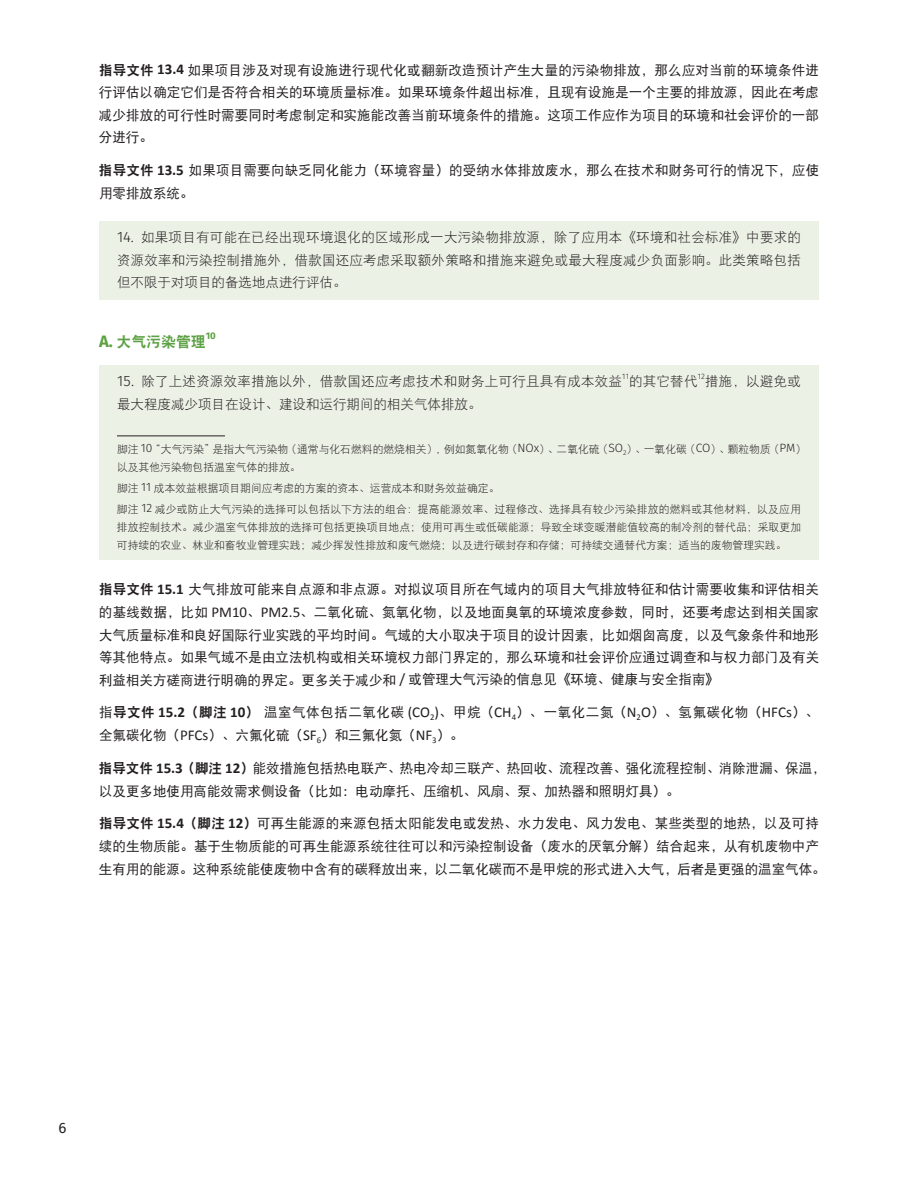
<style>
.page{position:relative;width:918px;height:1188px;background:#fff}
.page>*{position:absolute;margin:0;border:0;box-sizing:border-box;transform-origin:0 0}
.t1{font:15px "Fira Sans";color:#231f20}
.t2{font:14.85px "DFP Hei W9";color:#5da144}
.t3{font:13.5px/22.5px "DFP Hei W5";letter-spacing:.005em;color:#231f20}
.t4{font:13.5px/22.5px "DFP Hei W3";letter-spacing:.015em;color:#231f20;text-align:justify}
.t5{font:13.5px/22.5px "DFP Hei W5";letter-spacing:.045em;color:#231f20}
.t6{font:10.8px/18px "DFP Hei W3";color:#231f20}
.t7{font:700 9.6px "Fira Sans";color:#5da144}
.t8{font:300 7.8px "Fira Sans";color:#231f20}
.s1{font-family:"DFP Hei W9"}
.s2{font-family:"Calibri";font-weight:700;font-size:15px}
.s3{font-family:"Fira Sans";font-weight:300;font-size:15px}
.s4{font-family:"Fira Sans";font-weight:700;font-size:16.5px}
.s5{font-family:"Fira Sans";font-weight:300;font-size:12px}
.s6{font-family:"Calibri";font-size:15px}
</style>
<div class="page">
<div style="left:99px;top:221px;width:720px;height:78px;background:#ecf1e6"></div>
<div style="left:99px;top:365px;width:720px;height:66px;background:#ecf1e6"></div>
<div style="left:99px;top:425px;width:720px;height:57px;background:#ecf1e6"></div>
<hr style="left:117px;top:436px;width:108px;height:1px;background:#231f20">
<div style="left:99px;top:473px;width:720px;height:30px;background:#ecf1e6"></div>
<div style="left:99px;top:494px;width:720px;height:66px;background:#ecf1e6"></div>
<p class="t3" style="left:99px;top:58px;width:722px;text-align:justify"><span class="s1">指导文件</span> <span class="s2">13.4</span> 如果项目涉及对现有设施进行现代化或翻新改造预计产生大量的污染物排放，那么应对当前的环境条件进行评估以确定它们是否符合相关的环境质量标准。如果环境条件超出标准，且现有设施是一个主要的排放源，因此在考虑减少排放的可行性时需要同时考虑制定和实施能改善当前环境条件的措施。这项工作应作为项目的环境和社会评价的一部分进行。</p>
<p class="t3" style="left:99px;top:159px;width:722px"><span class="s1">指导文件</span> <span class="s2">13.5</span> 如果项目需要向缺乏同化能力（环境容量）的受纳水体排放废水，那么在技术和财务可行的情况下，应使用零排放系统。</p>
<p class="t4" style="left:117px;top:226px;width:686px"><span class="s3">14.</span> 如果项目有可能在已经出现环境退化的区域形成一大污染物排放源，除了应用本《环境和社会标准》中要求的资源效率和污染控制措施外，借款国还应考虑采取额外策略和措施来避免或最大程度减少负面影响。此类策略包括但不限于对项目的备选地点进行评估。</p>
<p class="t2" style="left:99px;top:333px;width:108px"><span class="s4">A.</span> 大气污染管理</p>
<p class="t7" style="left:206px;top:329px;width:12px">10</p>
<p class="t4" style="left:117px;top:370px;width:507px"><span class="s3">15.</span> 除了上述资源效率措施以外，借款国还应考虑技术和财务上可行且具有成本效益</p>
<p class="t8" style="left:622px;top:371px;width:8px">11</p>
<p class="t4" style="left:629px;top:370px;width:70px">的其它替代</p>
<p class="t8" style="left:698px;top:371px;width:9px">12</p>
<p class="t4" style="left:705px;top:370px;width:97px">措施，以避免或</p>
<p class="t4" style="left:117px;top:392px;width:366px">最大程度减少项目在设计、建设和运行期间的相关气体排放。</p>
<p class="t6" style="left:117px;top:439px;width:691px">脚注 <span class="s5">10</span>“大气污染”是指大气污染物（通常与化石燃料的燃烧相关），例如氮氧化物（<span class="s5">NOx</span>）、二氧化硫（<span class="s5">SO</span><sub>2</sub>）、一氧化碳（<span class="s5">CO</span>）、颗粒物质（<span class="s5">PM</span>）以及其他污染物包括温室气体的排放。</p>
<p class="t6" style="left:117px;top:477px;width:685px;line-height:21px">脚注 <span class="s5">11</span> 成本效益根据项目期间应考虑的方案的资本、运营成本和财务效益确定。<br>脚注 <span class="s5">12</span> 减少或防止大气污染的选择可以包括以下方法的组合：提高能源效率、过程修改、选择具有较少污染排放的燃料或其他材料，以及应用</p>
<p class="t6" style="left:117px;top:517px;width:686px">排放控制技术。减少温室气体排放的选择可包括更换项目地点；使用可再生或低碳能源；导致全球变暖潜能值较高的制冷剂的替代品；采取更加可持续的农业、林业和畜牧业管理实践；减少挥发性排放和废气燃烧；以及进行碳封存和存储；可持续交通替代方案；适当的废物管理实践。</p>
<p class="t3" style="left:99px;top:578px;width:722px;text-align:justify"><span class="s1">指导文件</span> <span class="s2">15.1</span> 大气排放可能来自点源和非点源。对拟议项目所在气域内的项目大气排放特征和估计需要收集和评估相关的基线数据，比如 <span class="s6">PM10</span>、<span class="s6">PM2.5</span>、二氧化硫、氮氧化物，以及地面臭氧的环境浓度参数，同时，还要考虑达到相关国家大气质量标准和良好国际行业实践的平均时间。气域的大小取决于项目的设计因素，比如烟囱高度，以及气象条件和地形等其他特点。如果气域不是由立法机构或相关环境权力部门界定的，那么环境和社会评价应通过调查和与权力部门及有关利益相关方磋商进行明确的界定。更多关于减少和 <span class="s6">/</span> 或管理大气污染的信息见《环境、健康与安全指南》</p>
<p class="t5" style="left:99px;top:701px;width:721px">指<span class="s1">导文件</span> <span class="s2">15.2</span><span class="s1">（脚注</span> <span class="s2">10</span><span class="s1">）</span>温室气体包括二氧化碳 <span class="s6">(CO</span><sub>2</sub><span class="s6">)</span>、甲烷（<span class="s6">CH</span><sub>4</sub>）、一氧化二氮（<span class="s6">N</span><sub>2</sub><span class="s6">O</span>）、氢氟碳化物（<span class="s6">HFCs</span>）、全氟碳化物（<span class="s6">PFCs</span>）、六氟化硫（<span class="s6">SF</span><sub>6</sub>）和三氟化氮（<span class="s6">NF</span><sub>3</sub>）。</p>
<p class="t3" style="left:99px;top:757px;width:728px"><span class="s1">指导文件</span> <span class="s2">15.3</span><span class="s1">（脚注</span> <span class="s2">12</span><span class="s1">）</span>能效措施包括热电联产、热电冷却三联产、热回收、流程改善、强化流程控制、消除泄漏、保温，以及更多地使用高能效需求侧设备（比如：电动摩托、压缩机、风扇、泵、加热器和照明灯具）。</p>
<p class="t3" style="left:99px;top:812px;width:728px"><span class="s1">指导文件</span> <span class="s2">15.4</span><span class="s1">（脚注</span> <span class="s2">12</span><span class="s1">）</span>可再生能源的来源包括太阳能发电或发热、水力发电、风力发电、某些类型的地热，以及可持续的生物质能。基于生物质能的可再生能源系统往往可以和污染控制设备（废水的厌氧分解）结合起来，从有机废物中产生有用的能源。这种系统能使废物中含有的碳释放出来，以二氧化碳而不是甲烷的形式进入大气，后者是更强的温室气体。</p>
<p class="t1" style="left:59px;top:1118px;width:9px">6</p>
</div>
